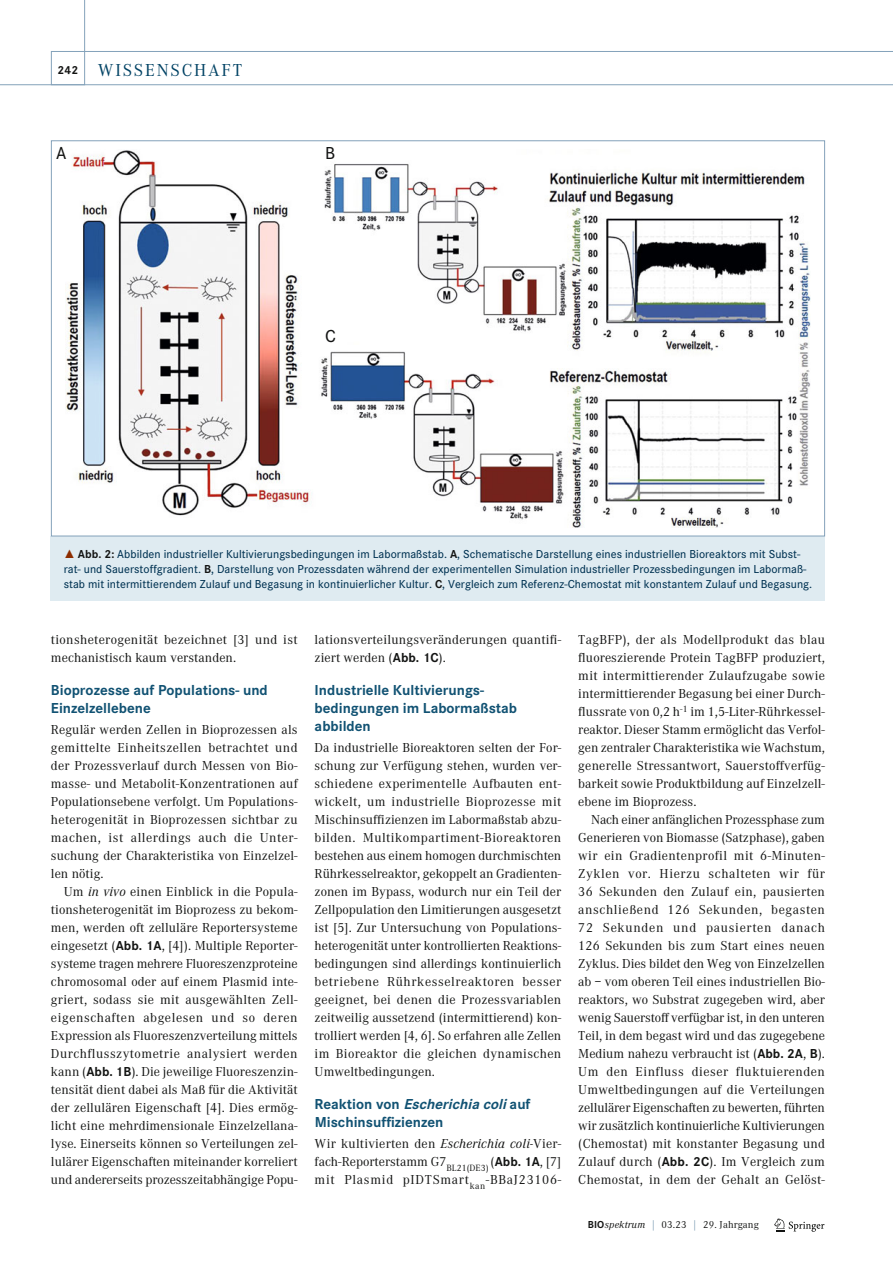
<style>
.page{position:relative;width:893px;height:1263px;background:#fff}
.page>*{position:absolute;margin:0;border:0;box-sizing:border-box;transform-origin:0 0}
.t1{font:18px "Corporate A";letter-spacing:.1em;color:#004264}
.t2{font:500 18px "Corporate S";color:#131413}
.t3{font:700 15px/18px "Corporate S";color:#115273}
.t4{font:13.5px/18px "Corporate A";letter-spacing:.005em;color:#131413;text-align:justify}
.t5{font:13.5px/18px "Corporate A";letter-spacing:.025em;color:#131413}
.t6{font:500 12px/15px "Corporate S";letter-spacing:.005em;color:#003252}
.t7{font:10.5px "Corporate A";letter-spacing:.015em;color:#131413}
.s1{font-family:"Corporate S";font-weight:700;font-size:12px;color:#131413}
.s2{font-family:"The Sans Expert";font-weight:400;color:#8d2d00}
.s3{font-weight:700;color:#131413}
.s4{font-style:italic}
.s5{font-family:"Corporate S";font-weight:700}
.s6{color:#658ba6}
</style>
<div class="page">
<svg style="left:774px;top:1218px;width:50px;height:14px"></svg>
<div style="left:51px;top:536px;width:774px;height:65px;background:#dfebf1"></div>
<img style="left:66px;top:150px;width:744px;height:378px">
<svg style="left:0;top:0;width:85px;height:85px"></svg>
<div style="left:51px;top:51px;width:842px;height:34px;border:1px solid #84a2ba"></div>
<h1 class="t1" style="left:58px;top:63px;width:186px"><span class="s1">242</span> WISSENSCHAFT</h1>
<h1 class="t2" style="left:56px;top:147px;width:12px">A</h1>
<h1 class="t2" style="left:325px;top:147px;width:12px">B</h1>
<h1 class="t2" style="left:325px;top:330px;width:12px">C</h1>
<p class="t6" style="left:64px;top:548px;width:750px"><span class="s2">˚</span> <span class="s3">Abb. 2:</span> Abbilden industrieller Kultivierungsbedingungen im Labormaßstab. <span class="s3">A</span>, Schematische Darstellung eines industriellen Bioreaktors mit Subst&shy;rat- und Sauerstoffgradient. <span class="s3">B</span>, Darstellung von Prozessdaten während der experimentellen Simulation industrieller Prozessbedingungen im Labormaß&shy;stab mit intermittierendem Zulauf und Begasung in kontinuierlicher Kultur. <span class="s3">C</span>, Vergleich zum Referenz-Chemostat mit konstantem Zulauf und Begasung.</p>
<p class="t5" style="left:51px;top:632px;width:248px">tionsheterogenität bezeichnet [3] und ist mechanistisch kaum verstanden.</p>
<p class="t3" style="left:51px;top:683px;width:218px">Bioprozesse auf Populations- und<br>Einzelzellebene</p>
<p class="t4" style="left:51px;top:722px;width:248px">Regulär werden Zellen in Bioprozessen als gemittelte Einheitszellen betrachtet und der Prozessverlauf durch Messen von Bio&shy;masse- und Metabolit-Konzentrationen auf Popula tionsebene verfolgt. Um Populations&shy;heterogenität in Bioprozessen sichtbar zu machen, ist allerdings auch die Unter&shy;suchung der Charakteristika von Einzelzel&shy;len nötig.</p>
<p class="t4" style="left:51px;top:884px;width:248px;text-indent:13px">Um <span class="s4">in vivo</span> einen Einblick in die Popula&shy;tionsheterogenität im Bioprozess zu bekom&shy;men, werden oft zelluläre Reportersysteme eingesetzt (<span class="s5">Abb. 1A</span>, [4]). Multiple Reporter&shy;systeme tragen mehrere Fluoreszenzproteine chromosomal oder auf einem Plasmid inte&shy;griert, sodass sie mit ausgewählten Zell&shy;eigenschaften abgelesen und so deren Expression als Fluoreszenzverteilung mittels Durchflusszytometrie analysiert werden kann (<span class="s5">Abb. 1B</span>). Die jeweilige Fluoreszenzin&shy;tensität dient dabei als Maß für die Aktivität der zellulären Eigenschaft [4]. Dies ermög&shy;licht eine mehrdimensionale Einzelzellana&shy;lyse. Einerseits können so Verteilungen zel&shy;lulärer Eigenschaften miteinander korreliert und andererseits prozesszeitabhängige Popu-</p>
<p class="t4" style="left:315px;top:632px;width:248px">lationsverteilungsveränderungen quantifi&shy;ziert werden (<span class="s5">Abb. 1C</span>).</p>
<p class="t3" style="left:315px;top:683px;width:204px">Industrielle Kultivierungs&shy;bedingungen im Labormaßstab abbilden</p>
<p class="t4" style="left:315px;top:740px;width:248px">Da industrielle Bioreaktoren selten der For&shy;schung zur Verfügung stehen, wurden ver&shy;schiedene experimentelle Aufbauten ent&shy;wickelt, um industrielle Bioprozesse mit Mischinsuffizienzen im Labormaßstab abzu&shy;bilden. Multikompartiment-Bioreaktoren bestehen aus einem homogen durchmischten Rührkesselreaktor, gekoppelt an Gradienten&shy;zonen im Bypass, wodurch nur ein Teil der Zellpopulation den Limitierungen ausgesetzt ist [5]. Zur Untersuchung von Populations&shy;heterogenität unter kontrollierten Reaktions&shy;bedingungen sind allerdings kontinuierlich betriebene Rührkesselreaktoren besser geeignet, bei denen die Prozessvariablen zeitweilig aussetzend (intermittierend) kon&shy;trolliert werden [4, 6]. So erfahren alle Zellen im Bioreaktor die gleichen dynamischen Umweltbedingungen.</p>
<p class="t3" style="left:315px;top:1097px;width:217px">R e a k t i o n v o n <span class="s4">Escherichia coli</span>a u f<br>Mischinsuffizienzen</p>
<p class="t4" style="left:315px;top:1136px;width:248px">Wir kultivierten den <span class="s4">Escherichia coli-</span>Vier&shy;fach-Reporterstamm G7<sub>BL21(DE3)</sub> (<span class="s5">Abb. 1A</span>, [7] mit Plasmid pIDTSmart<sub>kan</sub>-BBaJ23106-</p>
<p class="t4" style="left:578px;top:632px;width:248px">TagBFP), der als Modellprodukt das blau fluoreszierende Protein TagBFP produziert, mit intermittierender Zulaufzugabe sowie intermittierender Begasung bei einer Durch&shy;flussrate von 0,2 h<sup>-1</sup> im 1,5-Liter-Rührkessel&shy;reaktor. Dieser Stamm ermöglicht das Verfol&shy;gen zentraler Charakteristika wie Wachstum, generelle Stressantwort, Sauerstoffverfüg&shy;barkeit sowie Produktbildung auf Einzelzell&shy;ebene im Bioprozess.</p>
<p class="t4" style="left:578px;top:812px;width:248px;text-indent:13px">Nach einer anfänglichen Prozessphase zum Generieren von Biomasse (Satzphase), gaben wir ein Gradientenprofil mit 6-Minuten-Zyklen vor. Hierzu schalteten wir für 36 Sekunden den Zulauf ein, pausierten anschließend 126 Sekunden, begasten 72 Sekunden und pausierten danach 126 Sekunden bis zum Start eines neuen Zyklus. Dies bildet den Weg von Einzelzellen ab – vom oberen Teil eines industriellen Bio&shy;reaktors, wo Substrat zugegeben wird, aber wenig Sauerstoff verfügbar ist, in den unteren Teil, in dem begast wird und das zuge gebene Medium nahezu verbraucht ist (<span class="s5">Abb. 2A</span>, <span class="s5">B</span>).<br>Um den Einfluss dieser fluktuierenden Umweltbedingungen auf die Verteilungen zellulärer Eigenschaften zu bewerten, führten wir zusätzlich kontinuierliche Kultivierungen (Chemostat) mit konstanter Begasung und Zulauf durch (<span class="s5">Abb. 2C</span>). Im Vergleich zum Chemostat, in dem der Gehalt an Gelöst-</p>
<p class="t7" style="left:588px;top:1221px;width:173px"><span class="s5">BIO</span><span class="s4">spektrum</span> <span class="s6">|</span> 03.23 <span class="s6">|</span> 29. Jahrgang</p>
</div>
